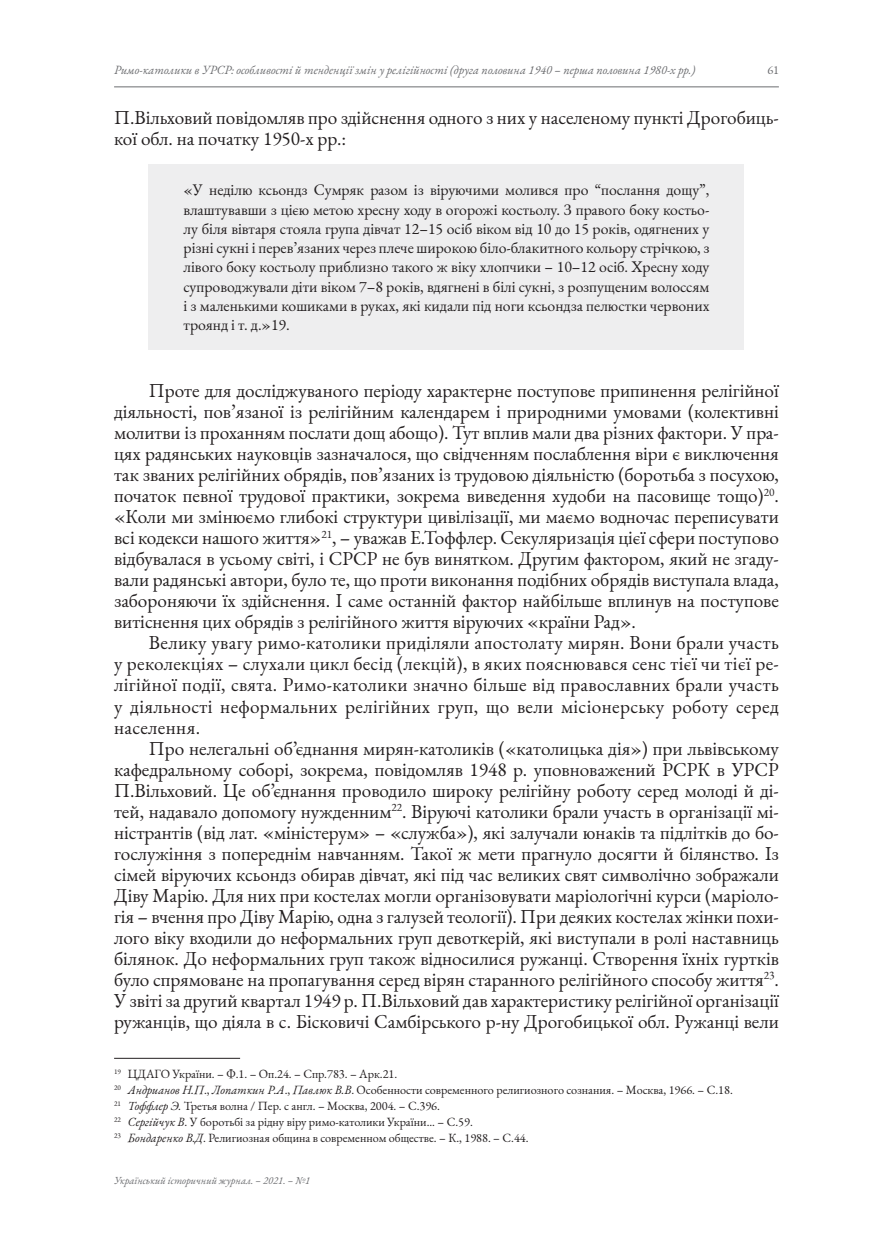
<style>
.page{position:relative;width:893px;height:1241px;background:#fff}
.page>*{position:absolute;margin:0;border:0;box-sizing:border-box;transform-origin:0 0}
.t1{font:19.25px/21px "EB Garamond";color:#231f20;text-align:justify}
.t2{font:15.75px/19.2px "EB Garamond";color:#231f20;text-align:justify}
.t3{font:12.25px/15.9px "EB Garamond";color:#231f20}
.t4{font:italic 12.25px "EB Garamond";color:#6c6d70}
.t5{font:12.25px "EB Garamond";color:#6c6d70}
.t6{font:italic 10.5px "EB Garamond";color:#6c6d70}
.s1{font-style:italic}
</style>
<div class="page">
<hr style="left:114px;top:87px;width:665px;height:1px;background:#6c6d70">
<div style="left:149px;top:164px;width:595px;height:186px;background:#eeeeef"></div>
<hr style="left:114px;top:1057px;width:126px;height:1px;background:#231f20">
<p class="t4" style="left:114px;top:62px;width:583px">Римо-католики в УРСР: особливості й тенденції змін у релігійності (друга половина 1940 – перша половина 1980-х рр.)</p>
<p class="t5" style="left:767px;top:62px;width:13px">61</p>
<p class="t1" style="left:114px;top:107px;width:665px">П.Вільховий повідомляв про здійснення одного з них у населеному пункті Дрогобиць&shy;кої обл. на початку 1950-х рр.:</p>
<p class="t2" style="left:184px;top:180px;width:527px">«У неділю ксьондз Сумряк разом із віруючими молився про “послання дощу”, влаштувавши з цією метою хресну ходу в огорожі костьолу. З правого боку костьо&shy;лу біля вівтаря стояла група дівчат 12–15 осіб віком від 10 до 15 років, одягнених у різні сукні і перев’язаних через плече широкою біло-блакитного кольору стрічкою, з лівого боку костьолу приблизно такого ж віку хлопчики – 10–12 осіб. Хресну ходу супроводжували діти віком 7–8 років, вдягнені в білі сукні, з розпущеним волоссям і з маленькими кошиками в руках, які кидали під ноги ксьондза пелюстки червоних троянд і т. д.»19.</p>
<p class="t1" style="left:114px;top:380px;width:666px;text-indent:35px">Проте для досліджуваного періоду характерне поступове припинення релігійної діяльності, пов’язаної із релігійним календарем і природними умовами (колективні молитви із проханням послати дощ абощо). Тут вплив мали два різних фактори. У пра&shy;цях радянських науковців зазначалося, що свідченням послаблення віри є виключення так званих релігійних обрядів, пов’язаних із трудовою діяльністю (боротьба з посухою, початок певної трудової практики, зокрема виведення худоби на пасовище тощо)<sup>20</sup>. «Коли ми змінюємо глибокі структури цивілізації, ми маємо водночас переписувати всі кодекси нашого життя»<sup>21</sup>, – уважав Е.Тоффлер. Секуляризація цієї сфери поступово відбувалася в усьому світі, і СРСР не був винятком. Другим фактором, який не згаду&shy;вали радянські автори, було те, що проти виконання подібних обрядів виступала влада, забороняючи їх здійснення. І саме останній фактор найбільше вплинув на поступове витіснення цих обрядів з релігійного життя віруючих «країни Рад».</p>
<p class="t1" style="left:114px;top:632px;width:666px;text-indent:35px">Велику увагу римо-католики приділяли апостолату мирян. Вони брали участь у реколекціях – слухали цикл бесід (лекцій), в яких пояснювався сенс тієї чи тієї ре&shy;лігійної події, свята. Римо-католики значно більше від православних брали участь у діяльності неформальних релігійних груп, що вели місіонерську роботу серед населення.</p>
<p class="t1" style="left:114px;top:737px;width:666px;text-indent:35px">Про нелегальні об’єднання мирян-католиків («католицька дія») при львівському кафедральному соборі, зокрема, повідомляв 1948 р. уповноважений РСРК в УРСР П.Вільховий. Це об’єднання проводило широку релігійну роботу серед молоді й ді&shy;тей, надавало допомогу нужденним<sup>22</sup>. Віруючі католики брали участь в організації мі&shy;ністрантів (від лат. «міністерум» – «служба»), які залучали юнаків та підлітків до бо&shy;гослужіння з попереднім навчанням. Такої ж мети прагнуло досягти й білянство. Із сімей віруючих ксьондз обирав дівчат, які під час великих свят символічно зображали Діву Марію. Для них при костелах могли організовувати маріологічні курси (маріоло&shy;гія – вчення про Діву Марію, одна з галузей теології). При деяких костелах жінки похи&shy;лого віку входили до неформальних груп девоткерій, які виступали в ролі наставниць білянок. До неформальних груп також відносилися ружанці. Створення їхніх гуртків було спрямоване на пропагування серед вірян старанного релігійного способу життя<sup>23</sup>.<br>У звіті за другий квартал 1949 р. П.Вільховий дав характеристику релігійної організації ружанців, що діяла в с. Бісковичі Самбірського р-ну Дрогобицької обл. Ружанці вели</p>
<p class="t3" style="left:114px;top:1065px;width:620px"><sup>19</sup> ЦДАГО України. – Ф.1. – Оп.24. – Спр.783. – Арк.21.<br><sup>20</sup> <span class="s1">Андрианов Н.П</span>., <span class="s1">Лопаткин Р.А</span>., <span class="s1">Павлюк В.В</span>. Особенности современного религиозного сознания. – Москва, 1966. – С.18.<br><sup>21</sup> <span class="s1">Тоффлер Э.</span> Третья волна / Пер. с англ. – Москва, 2004. – С.396.<br><sup>22</sup> <span class="s1">Сергійчук В</span>. У боротьбі за рідну віру римо-католики України... – С.59.<br><sup>23</sup> <span class="s1">Бондаренко В.Д</span>. Религиозная община в современном обществе. – К., 1988. – С.44.</p>
<p class="t6" style="left:114px;top:1173px;width:198px">Український історичний журнал. – 2021. – №1</p>
</div>
